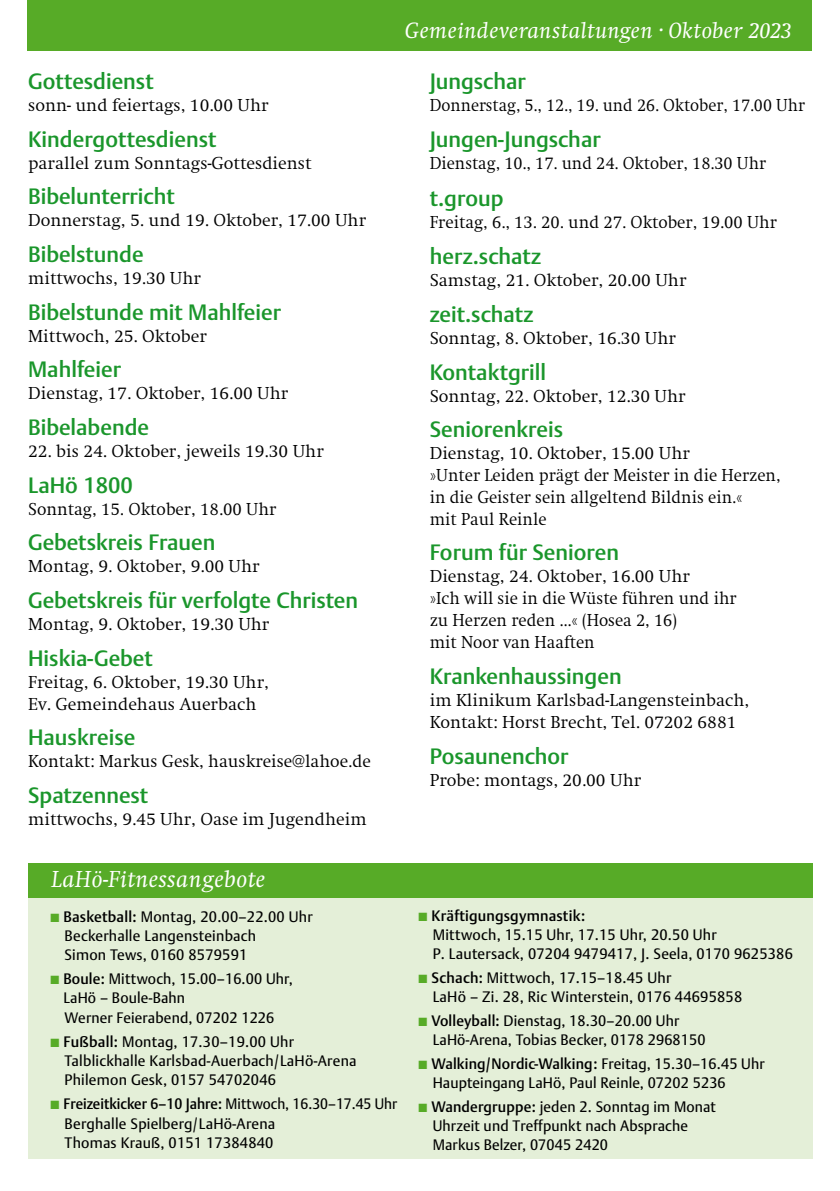
<style>
.page{position:relative;width:840px;height:1191px;background:#fff}
.page>*{position:absolute;margin:0;border:0;box-sizing:border-box;transform-origin:0 0}
.t1{font:italic 24px "Swift EF";letter-spacing:.02em;color:#fff}
.t2{font:italic 23px "Swift EF";letter-spacing:.02em;color:#fff}
.t3{font:500 22px "DTL Argo TOT";color:#1a962b}
.t4{font:300 18px/22px "Swift EF";color:#000}
.t5{font:300 18px "Swift EF";color:#000;scale:.93 1}
.t6{font:300 18px "Swift EF";color:#000;scale:.96 1}
.t7{font:300 18px "Swift EF";color:#000;scale:.94 1}
.t8{font:15px/19px "DTL Argo TOT";letter-spacing:.015em;color:#000}
.t9{font:15px/19px "DTL Argo TOT";letter-spacing:.015em;color:#000;scale:.94 1}
.s1{color:#57ab27}
.s2{font-weight:500}
</style>
<div class="page">
<div style="left:27px;top:0;width:783px;height:51px;background:#57ab27"></div>
<div style="left:28px;top:896px;width:783px;height:262px;background:#e4efd8"></div>
<div style="left:28px;top:863px;width:783px;height:34px;background:#57ab27"></div>
<p class="t3" style="left:28px;top:68px;width:127px">Gottesdienst</p>
<p class="t4" style="left:28px;top:95px;width:242px">sonn- und feiertags, 10.00 Uhr</p>
<p class="t3" style="left:28px;top:126px;width:189px">Kindergottesdienst</p>
<p class="t4" style="left:28px;top:152px;width:285px">parallel zum Sonntags-Gottesdienst</p>
<p class="t3" style="left:28px;top:184px;width:148px">Bibelunterricht</p>
<p class="t4" style="left:28px;top:210px;width:339px">Donnerstag, 5. und 19. Oktober, 17.00 Uhr</p>
<p class="t3" style="left:28px;top:241px;width:117px">Bibelstunde</p>
<p class="t4" style="left:28px;top:267px;width:174px">mittwochs, 19.30 Uhr</p>
<p class="t3" style="left:28px;top:299px;width:254px">Bibelstunde mit Mahlfeier</p>
<p class="t4" style="left:28px;top:325px;width:180px">Mittwoch, 25. Oktober</p>
<p class="t3" style="left:28px;top:356px;width:94px">Mahlfeier</p>
<p class="t4" style="left:28px;top:383px;width:261px">Dienstag, 17. Oktober, 16.00 Uhr</p>
<p class="t3" style="left:28px;top:414px;width:122px">Bibelabende</p>
<p class="t4" style="left:28px;top:440px;width:297px">22. bis 24. Oktober, jeweils 19.30 Uhr</p>
<p class="t3" style="left:28px;top:472px;width:106px">LaHö 1800</p>
<p class="t4" style="left:28px;top:498px;width:250px">Sonntag, 15. Oktober, 18.00 Uhr</p>
<p class="t3" style="left:28px;top:529px;width:189px">Gebetskreis Frauen</p>
<p class="t4" style="left:28px;top:556px;width:233px">Montag, 9. Oktober, 9.00 Uhr</p>
<p class="t3" style="left:28px;top:587px;width:331px">Gebetskreis für verfolgte Christen</p>
<p class="t4" style="left:28px;top:613px;width:243px">Montag, 9. Oktober, 19.30 Uhr</p>
<p class="t3" style="left:28px;top:644px;width:126px">Hiskia-Gebet</p>
<p class="t4" style="left:28px;top:671px;width:242px">Freitag, 6. Oktober, 19.30 Uhr,<br>Ev. Gemeindehaus Auerbach</p>
<p class="t3" style="left:28px;top:724px;width:109px">Hauskreise</p>
<p class="t4" style="left:28px;top:750px;width:344px">Kontakt: Markus Gesk, hauskreise@lahoe.de</p>
<p class="t3" style="left:28px;top:782px;width:121px">Spatzennest</p>
<p class="t4" style="left:28px;top:808px;width:340px">mittwochs, 9.45 Uhr, Oase im Jugendheim</p>
<p class="t2" style="left:405px;top:18px;width:388px">Gemeindeveranstaltungen · Oktober 2023</p>
<p class="t3" style="left:429px;top:68px;width:97px">Jungschar</p>
<p class="t5" style="left:429px;top:96px;width:405px">Donnerstag, 5., 12., 19. und 26. Oktober, 17.00 Uhr</p>
<p class="t3" style="left:429px;top:126px;width:172px">Jungen-Jungschar</p>
<p class="t7" style="left:429px;top:154px;width:359px">Dienstag, 10., 17. und 24. Oktober, 18.30 Uhr</p>
<p class="t3" style="left:429px;top:185px;width:75px">t.group</p>
<p class="t6" style="left:429px;top:212px;width:363px">Freitag, 6., 13. 20. und 27. Oktober, 19.00 Uhr</p>
<p class="t3" style="left:429px;top:243px;width:113px">herz.schatz</p>
<p class="t4" style="left:429px;top:269px;width:258px">Samstag, 21. Oktober, 20.00 Uhr</p>
<p class="t3" style="left:429px;top:301px;width:105px">zeit.schatz</p>
<p class="t4" style="left:429px;top:327px;width:247px">Sonntag, 8. Oktober, 16.30 Uhr</p>
<p class="t3" style="left:429px;top:359px;width:118px">Kontaktgrill</p>
<p class="t4" style="left:429px;top:385px;width:257px">Sonntag, 22. Oktober, 12.30 Uhr</p>
<p class="t3" style="left:429px;top:416px;width:135px">Seniorenkreis</p>
<p class="t4" style="left:429px;top:442px;width:352px">Dienstag, 10. Oktober, 15.00 Uhr<br>»Unter Leiden prägt der Meister in die Herzen, in die Geister sein allgeltend Bildnis ein.«<br>mit Paul Reinle</p>
<p class="t3" style="left:429px;top:539px;width:191px">Forum für Senioren</p>
<p class="t4" style="left:429px;top:566px;width:308px">Dienstag, 24. Oktober, 16.00 Uhr<br>»Ich will sie in die Wüste führen und ihr zu Herzen reden …« (Hosea 2, 16)<br>mit Noor van Haaften</p>
<p class="t3" style="left:429px;top:663px;width:193px">Krankenhaussingen</p>
<p class="t4" style="left:429px;top:689px;width:321px">im Klinikum Karlsbad-Langensteinbach,<br>Kontakt: Horst Brecht, Tel. 07202 6881</p>
<p class="t3" style="left:429px;top:742px;width:140px">Posaunenchor</p>
<p class="t4" style="left:429px;top:769px;width:213px">Probe: montags, 20.00 Uhr</p>
<h1 class="t1" style="left:51px;top:865px;width:215px">LaHö-Fitnessangebote</h1>
<p class="t8" style="left:65px;top:907px;width:249px;text-indent:-14px"><span class="s1">■</span> <span class="s2">Basketball:</span> Montag, 20.00–22.00 Uhr<br>Beckerhalle Langensteinbach<br>Simon Tews, 0160 8579591</p>
<p class="t8" style="left:63px;top:969px;width:231px;text-indent:-13px"><span class="s1">■</span> <span class="s2">Boule:</span> Mittwoch, 15.00–16.00 Uhr,<br>LaHö – Boule-Bahn<br>Werner Feierabend, 07202 1226</p>
<p class="t8" style="left:65px;top:1032px;width:293px;text-indent:-14px"><span class="s1">■</span> <span class="s2">Fußball:</span> Montag, 17.30–19.00 Uhr<br>Talblickhalle Karlsbad-Auerbach/LaHö-Arena<br>Philemon Gesk, 0157 54702046</p>
<p class="t9" style="left:65px;top:1094px;width:355px;text-indent:-14px"><span class="s1">■</span> <span class="s2">Freizeitkicker 6–10 Jahre:</span> Mittwoch, 16.30–17.45 Uhr<br>Berghalle Spielberg/LaHö-Arena<br>Thomas Krauß, 0151 17384840</p>
<p class="t8" style="left:432px;top:906px;width:361px;text-indent:-14px"><span class="s1">■</span> <span class="s2">Kräftigungsgymnastik:<br></span>Mittwoch, 15.15 Uhr, 17.15 Uhr, 20.50 Uhr<br>P. Lautersack, 07204 9479417, J. Seela, 0170 9625386</p>
<p class="t8" style="left:432px;top:968px;width:311px;text-indent:-14px"><span class="s1">■</span> <span class="s2">Schach:</span> Mittwoch, 17.15–18.45 Uhr<br>LaHö – Zi. 28, Ric Winterstein, 0176 44695858</p>
<p class="t8" style="left:432px;top:1011px;width:274px;text-indent:-14px"><span class="s1">■</span> <span class="s2">Volleyball:</span> Dienstag, 18.30–20.00 Uhr<br>LaHö-Arena, Tobias Becker, 0178 2968150</p>
<p class="t8" style="left:432px;top:1054px;width:333px;text-indent:-14px"><span class="s1">■</span> <span class="s2">Walking/Nordic-Walking:</span> Freitag, 15.30–16.45 Uhr<br>Haupteingang LaHö, Paul Reinle, 07202 5236</p>
<p class="t8" style="left:432px;top:1097px;width:285px;text-indent:-14px"><span class="s1">■</span> <span class="s2">Wandergruppe:</span> jeden 2. Sonntag im Monat<br>Uhrzeit und Treffpunkt nach Absprache<br>Markus Belzer, 07045 2420</p>
</div>
